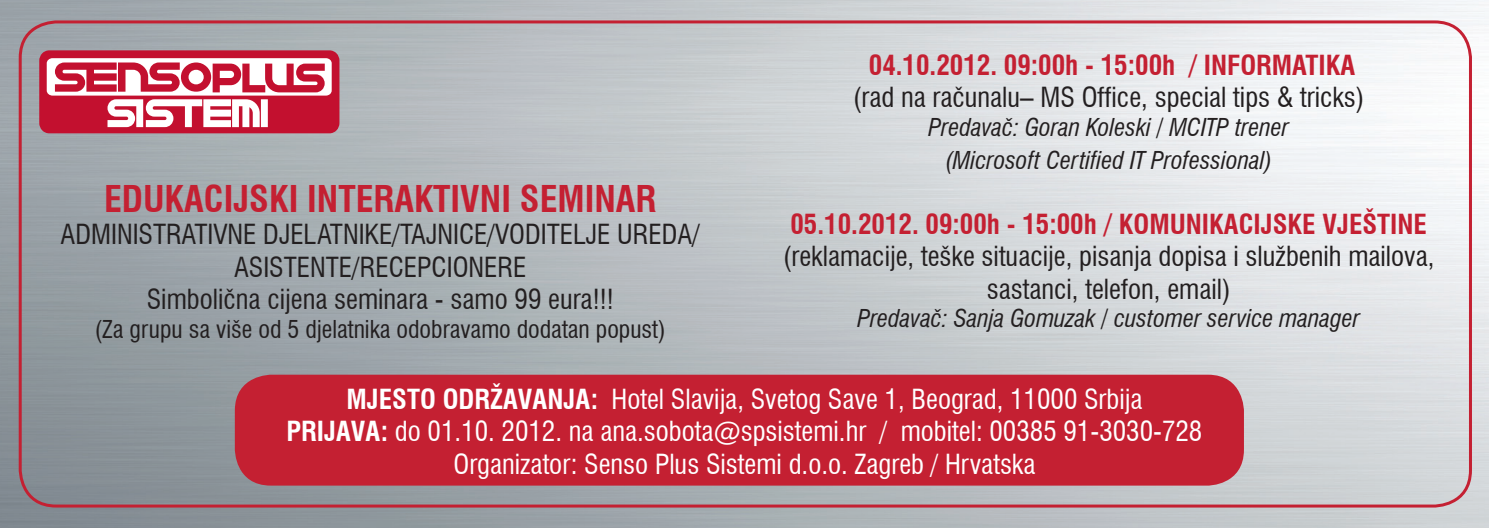
<style>
.page{position:relative;width:1489px;height:528px;background:#fff}
.page>*{position:absolute;margin:0;border:0;box-sizing:border-box;transform-origin:0 0}
.t1{font:700 condensed 36px "Swiss 721 BT";color:#c42032}
.t2{font:condensed 27px/32.4px "Swiss 721 BT";color:#231f20;text-align:center}
.t3{font:condensed 27px/32.4px "Swiss 721 BT";color:#fff;text-align:center}
.t4{font:700 condensed 27px "Swiss 721 BT";color:#c42032}
.t5{font:italic condensed 24px/32.4px "Swiss 721 BT";color:#231f20;text-align:center}
.t6{font:condensed 24px "Swiss 721 BT";color:#231f20}
.s1{font-weight:700}
</style>
<div class="page">
<img style="left:0;top:0;width:1488px;height:527px">
<div style="left:235px;top:374px;width:1008px;height:111px;background:#c42032;border-radius:36px"></div>
<div style="left:19px;top:20px;width:1452px;height:487px;border:3px solid #c42032;border-radius:36px"></div>
<svg style="left:38px;top:49px;width:302px;height:85px"></svg>
<h1 class="t1" style="left:104px;top:177px;width:553px">EDUKACIJSKI INTERAKTIVNI SEMINAR</h1>
<p class="t2" style="left:61px;top:218px;width:641px">ADMINISTRATIVNE DJELATNIKE/TAJNICE/VODITELJE UREDA/<br>ASISTENTE/RECEPCIONERE<br>Simbolična cijena seminara - samo 99 eura!!!</p>
<p class="t6" style="left:95px;top:314px;width:572px">(Za grupu sa više od 5 djelatnika odobravamo dodatan popust)</p>
<p class="t4" style="left:868px;top:49px;width:488px">04.10.2012. 09:00h - 15:00h / INFORMATIKA</p>
<p class="t2" style="left:852px;top:81px;width:513px">(rad na računalu– MS Office, special tips &amp; tricks)</p>
<p class="t5" style="left:928px;top:111px;width:362px">Predavač: Goran Koleski / MCITP trener (Microsoft Certified IT Professional)</p>
<p class="t4" style="left:790px;top:207px;width:638px">05.10.2012. 09:00h - 15:00h / KOMUNIKACIJSKE VJEŠTINE</p>
<p class="t2" style="left:782px;top:240px;width:653px">(reklamacije, teške situacije, pisanja dopisa i službenih mailova, sastanci, telefon, email)</p>
<p class="t5" style="left:857px;top:302px;width:504px">Predavač: Sanja Gomuzak / customer service manager</p>
<p class="t3" style="left:286px;top:382px;width:917px"><span class="s1">MJESTO ODRŽAVANJA:</span> Hotel Slavija, Svetog Save 1, Beograd, 11000 Srbija<br><span class="s1">PRIJAVA:</span> do 01.10. 2012. na ana.sobota@spsistemi.hr / mobitel: 00385 91-3030-728<br>Organizator: Senso Plus Sistemi d.o.o. Zagreb / Hrvatska</p>
</div>
